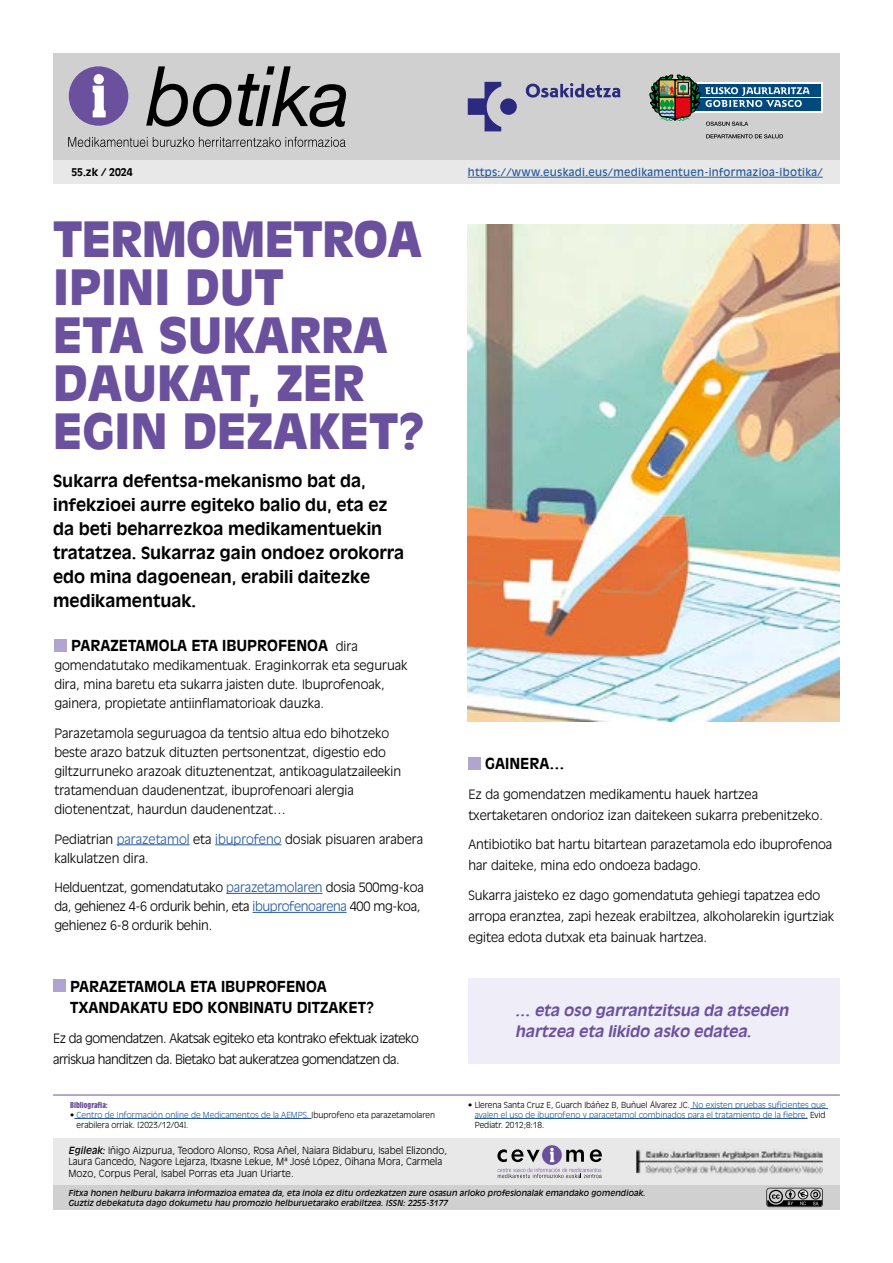
<style>
.page{position:relative;width:893px;height:1263px;background:#fff}
.page>*{position:absolute;margin:0;border:0;box-sizing:border-box;transform-origin:0 0}
.t1{font:900 48px/48px "Antique Olive Std";color:#6a509d}
.t2{font:700 16.5px/24px "Antique Olive Std";color:#000}
.t3{font:700 15px/21px "Antique Olive Std";color:#000}
.t4{font:italic 700 15px/21px "Antique Olive Std";color:#6a509d}
.t5{font:300 12.75px/18.9px "Antique Olive Std";color:#000}
.t6{font:300 12.75px/21px "Antique Olive Std";letter-spacing:-.035em;color:#000}
.t7{font:10.5px "Antique Olive Std";letter-spacing:.025em;color:#275b9b}
.t8{font:700 10.5px "Antique Olive Std";color:#000}
.t9{font:300 9.75px/11.7px "Antique Olive Std";color:#000}
.t10{font:italic 8.25px/9.9px "Antique Olive Std";color:#000}
.t11{font:300 8.25px/9.9px "Antique Olive Std";color:#275b9b;text-align:justify}
.t12{font:300 8.25px/9.9px "Antique Olive Std";color:#000}
.t13{font:700 condensed 8.25px "Antique Olive Std";color:#6a509d}
.s1{font-weight:300;font-size:12.75px}
.s2{color:#275b9b}
.s3{color:#000}
.s4{font-weight:400;font-style:italic}
</style>
<div class="page">
<img style="left:468px;top:224px;width:372px;height:497px">
<div style="left:53px;top:1138px;width:787px;height:47px;background:#e8e8e8"></div>
<div style="left:53px;top:1185px;width:787px;height:25px;background:#d0d0d0"></div>
<svg style="left:766px;top:1188px;width:57px;height:19px"></svg>
<hr style="left:74px;top:1118px;width:238px;height:1px;background:#275b9b">
<hr style="left:690px;top:1108px;width:138px;height:1px;background:#275b9b">
<hr style="left:475px;top:1118px;width:333px;height:1px;background:#275b9b">
<div style="left:53px;top:53px;width:787px;height:107px;background:#d0d0d0"></div>
<div style="left:53px;top:160px;width:787px;height:23px;background:#e8e8e8"></div>
<svg style="left:809px;top:82px;width:14px;height:30px"></svg>
<div style="left:687px;top:84px;width:134px;height:26px;background:#00497f"></div>
<hr style="left:686px;top:97px;width:135px;height:1px;background:#fff">
<svg style="left:649px;top:74px;width:160px;height:64px"></svg>
<svg style="left:468px;top:82px;width:49px;height:49px"></svg>
<svg style="left:526px;top:83px;width:95px;height:15px"></svg>
<svg style="left:498px;top:1168px;width:104px;height:10px"></svg>
<svg style="left:497px;top:1149px;width:43px;height:13px"></svg>
<svg style="left:566px;top:1149px;width:18px;height:13px"></svg>
<svg style="left:590px;top:1149px;width:12px;height:13px"></svg>
<div style="left:542px;top:1145px;width:20px;height:20px;background:#6a509d;border-radius:50%"></div>
<svg style="left:550px;top:1148px;width:4px;height:14px"></svg>
<img style="left:636px;top:1149px;width:187px;height:25px">
<hr style="left:117px;top:844px;width:73px;height:1px;background:#275b9b">
<hr style="left:215px;top:844px;width:67px;height:1px;background:#275b9b">
<hr style="left:226px;top:893px;width:96px;height:1px;background:#275b9b">
<hr style="left:252px;top:912px;width:95px;height:1px;background:#275b9b">
<div style="left:54px;top:639px;width:13px;height:12px;background:#b1a4d1"></div>
<div style="left:53px;top:979px;width:13px;height:13px;background:#b1a4d1"></div>
<div style="left:468px;top:757px;width:13px;height:12px;background:#b1a4d1"></div>
<div style="left:468px;top:978px;width:372px;height:85px;background:#efedf7"></div>
<hr style="left:53px;top:1095px;width:787px;height:1px;background:#6a509d">
<hr style="left:468px;top:177px;width:355px;height:1px;background:#275b9b">
<svg style="left:69px;top:66px;width:59px;height:60px"></svg>
<svg style="left:146px;top:66px;width:200px;height:61px"></svg>
<svg style="left:68px;top:137px;width:278px;height:10px"></svg>
<p class="t8" style="left:71px;top:166px;width:63px">55.zk / 2024</p>
<p class="t7" style="left:468px;top:166px;width:357px">https://www.euskadi.eus/medikamentuen-informazioa-ibotika/</p>
<h1 class="t1" style="left:53px;top:216px;width:374px">TERMOMETROA<br>IPINI DUT<br>ETA SUKARRA<br>DAUKAT, ZER<br>EGIN DEZAKET?</h1>
<p class="t2" style="left:53px;top:468px;width:353px">Sukarra defentsa-mekanismo bat da, infekzioei aurre egiteko balio du, eta ez da beti beharrezkoa medikamentuekin tratatzea. Sukarraz gain ondoez orokorra edo mina dagoenean, erabili daitezke medikamentuak.</p>
<p class="t3" style="left:71px;top:635px;width:288px">PARAZETAMOLA ETA IBUPROFENOA <span class="s1">dira</span></p>
<p class="t5" style="left:54px;top:656px;width:355px">gomendatutako medikamentuak. Eraginkorrak eta seguruak dira, mina baretu eta sukarra jaisten dute. Ibuprofenoak, gainera, propietate antiinflamatorioak dauzka.</p>
<p class="t5" style="left:54px;top:724px;width:348px">Parazetamola seguruagoa da tentsio altua edo bihotzeko beste arazo batzuk dituzten pertsonentzat, digestio edo giltzurruneko arazoak dituztenentzat, antikoagulatzaileekin tratamenduan daudenentzat, ibuprofenoari alergia diotenentzat, haurdun daudenentzat…</p>
<p class="t5" style="left:54px;top:829px;width:370px">Pediatrian <span class="s2">parazetamol</span> eta <span class="s2">ibuprofeno</span> dosiak pisuaren arabera kalkulatzen dira.</p>
<p class="t5" style="left:54px;top:878px;width:371px">Helduentzat, gomendatutako <span class="s2">parazetamolaren</span> dosia 500mg-koa da, gehienez 4-6 ordurik behin, eta <span class="s2">ibuprofenoarena</span> 400 mg-koa, gehienez 6-8 ordurik behin.</p>
<p class="t3" style="left:70px;top:976px;width:306px">PARAZETAMOLA ETA IBUPROFENOA<br>TXANDAKATU EDO KONBINATU DITZAKET?</p>
<p class="t6" style="left:53px;top:1027px;width:367px">Ez da gomendatzen. Akatsak egiteko eta kontrako efektuak izateko arriskua handitzen da. Bietako bat aukeratzea gomendatzen da.</p>
<p class="t3" style="left:485px;top:753px;width:81px">GAINERA…</p>
<p class="t5" style="left:468px;top:784px;width:356px;line-height:21px">Ez da gomendatzen medikamentu hauek hartzea txertaketaren ondorioz izan daitekeen sukarra prebenitzeko.</p>
<p class="t5" style="left:468px;top:834px;width:365px;line-height:21px">Antibiotiko bat hartu bitartean parazetamola edo ibuprofenoa har daiteke, mina edo ondoeza badago.</p>
<p class="t5" style="left:468px;top:885px;width:367px;line-height:21px">Sukarra jaisteko ez dago gomendatuta gehiegi tapatzea edo arropa eranztea, zapi hezeak erabiltzea, alkoholarekin igurtziak egitea edota dutxak eta bainuak hartzea.</p>
<p class="t4" style="left:515px;top:1000px;width:278px">… eta oso garrantzitsua da atseden hartzea eta likido asko edatea.</p>
<p class="t13" style="left:70px;top:1100px;width:39px">Bibliografia:</p>
<p class="t12" style="left:77px;top:1110px;width:360px;text-indent:-6px">• <span class="s2">Centro de Información online de Medicamentos de la AEMPS.</span> Ibuprofeno eta parazetamolaren erabilera orriak. [2023/12/04].</p>
<p class="t11" style="left:475px;top:1100px;width:353px;text-indent:-6px"><span class="s3">• Llerena Santa Cruz E, Guarch Ibáñez B, Buñuel Álvarez JC.</span> No existen pruebas suficientes que avalen el uso de ibuprofeno y paracetamol combinados para el tratamiento de la fiebre. <span class="s3">Evid Pediatr. 2012;8:18.</span></p>
<p class="t9" style="left:68px;top:1144px;width:380px"><span class="s4">Egileak:</span> Iñigo Aizpurua, Teodoro Alonso, Rosa Añel, Naiara Bidaburu, Isabel Elizondo,<br>Laura Gancedo, Nagore Lejarza, Itxasne Lekue, Mª José López, Oihana Mora, Carmela<br>Mozo, Corpus Peral, Isabel Porras eta Juan Uriarte.</p>
<p class="t10" style="left:68px;top:1188px;width:578px">Fitxa honen helburu bakarra informazioa ematea da, eta inola ez ditu ordezkatzen zure osasun arloko profesionalak emandako gomendioak.<br>Guztiz debekatuta dago dokumetu hau promozio helburuetarako erabiltzea. ISSN: 2255-3177</p>
</div>
